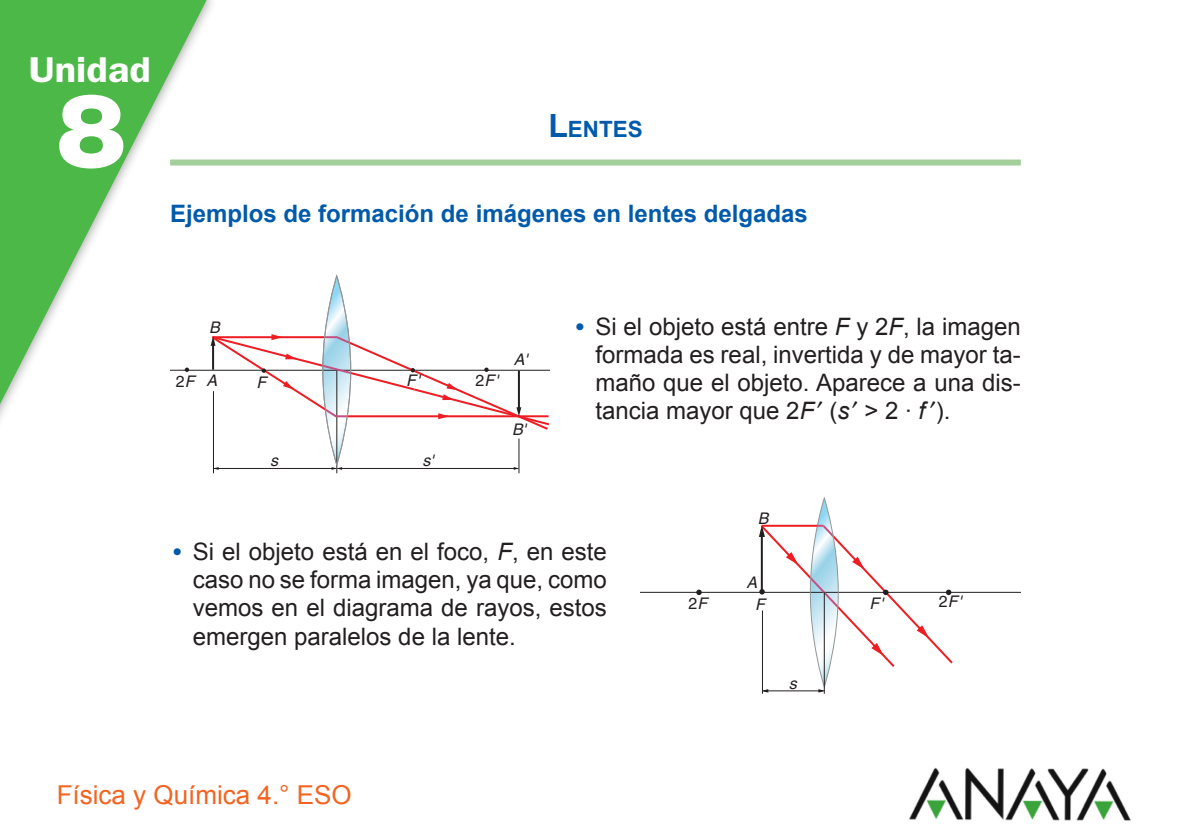
<style>
.page{position:relative;width:1191px;height:840px;background:#fff}
.page>*{position:absolute;margin:0;border:0;box-sizing:border-box;transform-origin:0 0}
.t1{font:900 103.6px "Helvetica Neue LT Std";color:#fff}
.t2{font:600 36px "ITC Franklin Gothic Std";color:#fff;scale:1.1 1}
.Pie_asignatura{font:26px "Arial";color:#f36421}
.Texto_bolos{font:24px/28px "Arial";color:#231f20;text-align:justify}
.Texto_sin_filete{font:700 24px "Arial";color:#015aaa}
.Titulo_general{font:700 22.4px "Arial";color:#015aaa}
.t3{font:italic 16px/22px "Helvetica";color:#231f20;text-align:center}
.t4{font:16px "Helvetica";color:#231f20}
.s1{font-size:32px}
.s2{font-style:normal}
.s3{font-family:"ITC Franklin Gothic Std";font-weight:600;color:#015aaa}
.s4{font-style:italic}
.s5{font-family:"Anaya Math 1"}
</style>
<div class="page">
<img style="left:909px;top:767px;width:222px;height:54px">
<svg style="left:0;top:0;width:206px;height:419px"></svg>
<div style="left:170px;top:159px;width:850px;height:6px;background:#a3cf9a"></div>
<hr style="left:170px;top:369px;width:380px;height:1px;background:#231f20">
<svg style="left:185px;top:367px;width:4px;height:5px"></svg>
<hr style="left:213px;top:391px;width:1px;height:82px;background:#231f20">
<hr style="left:336px;top:370px;width:1px;height:103px;background:#231f20">
<hr style="left:518px;top:438px;width:1px;height:35px;background:#231f20">
<svg style="left:210px;top:274px;width:340px;height:195px"></svg>
<hr style="left:640px;top:591px;width:380px;height:1px;background:#231f20">
<svg style="left:696px;top:589px;width:6px;height:5px"></svg>
<hr style="left:762px;top:610px;width:1px;height:83px;background:#231f20">
<hr style="left:824px;top:592px;width:1px;height:101px;background:#231f20">
<svg style="left:758px;top:497px;width:196px;height:195px"></svg>
<p class="t2" style="left:29px;top:48px;width:112px">Unidad</p>
<p class="t1" style="left:57px;top:69px;width:71px">8</p>
<p class="Titulo_general" style="left:548px;top:116px;width:96px"><span class="s1">L</span>ENTES</p>
<p class="Texto_sin_filete" style="left:170px;top:199px;width:639px">Ejemplos de formación de imágenes en lentes delgadas</p>
<p class="t3" style="left:209px;top:316px;width:12px">B</p>
<p class="t3" style="left:176px;top:369px;width:43px"><span class="s2">2</span>F A</p>
<p class="t3" style="left:475px;top:369px;width:24px"><span class="s2">2</span>F'</p>
<p class="t3" style="left:256px;top:371px;width:11px">F</p>
<p class="t3" style="left:406px;top:369px;width:15px">F'</p>
<p class="t3" style="left:514px;top:348px;width:15px">A'</p>
<p class="t3" style="left:270px;top:449px;width:9px">s</p>
<p class="t3" style="left:422px;top:449px;width:13px">s'</p>
<p class="t3" style="left:512px;top:418px;width:15px">B'</p>
<p class="Texto_bolos" style="left:595px;top:312px;width:427px;text-indent:-23px"><span class="s3">•</span> Si el objeto está entre <span class="s4">F</span> y 2<span class="s4">F</span>, la imagen formada es real, invertida y de mayor ta&shy;maño que el objeto. Aparece a una dis&shy;tancia mayor que 2<span class="s4">F</span><span class="s5">4</span> (<span class="s4">s</span><span class="s5">4</span> &gt; 2 · <span class="s4">f</span> <span class="s5">4</span>).</p>
<p class="t3" style="left:758px;top:506px;width:12px">B</p>
<p class="Texto_bolos" style="left:193px;top:537px;width:415px;text-indent:-23px"><span class="s3">•</span> Si el objeto está en el foco, <span class="s4">F</span>, en este caso no se forma imagen, ya que, como vemos en el diagrama de rayos, estos emergen paralelos de la lente.</p>
<p class="t4" style="left:688px;top:593px;width:20px">2<span class="s4">F</span></p>
<p class="t3" style="left:746px;top:570px;width:20px">A<br>F</p>
<p class="t3" style="left:788px;top:671px;width:9px">s</p>
<p class="t3" style="left:869px;top:592px;width:15px">F'</p>
<p class="t3" style="left:939px;top:590px;width:24px"><span class="s2">2</span>F'</p>
<p class="Pie_asignatura" style="left:57px;top:779px;width:297px">Física y Química 4.° ESO</p>
</div>
